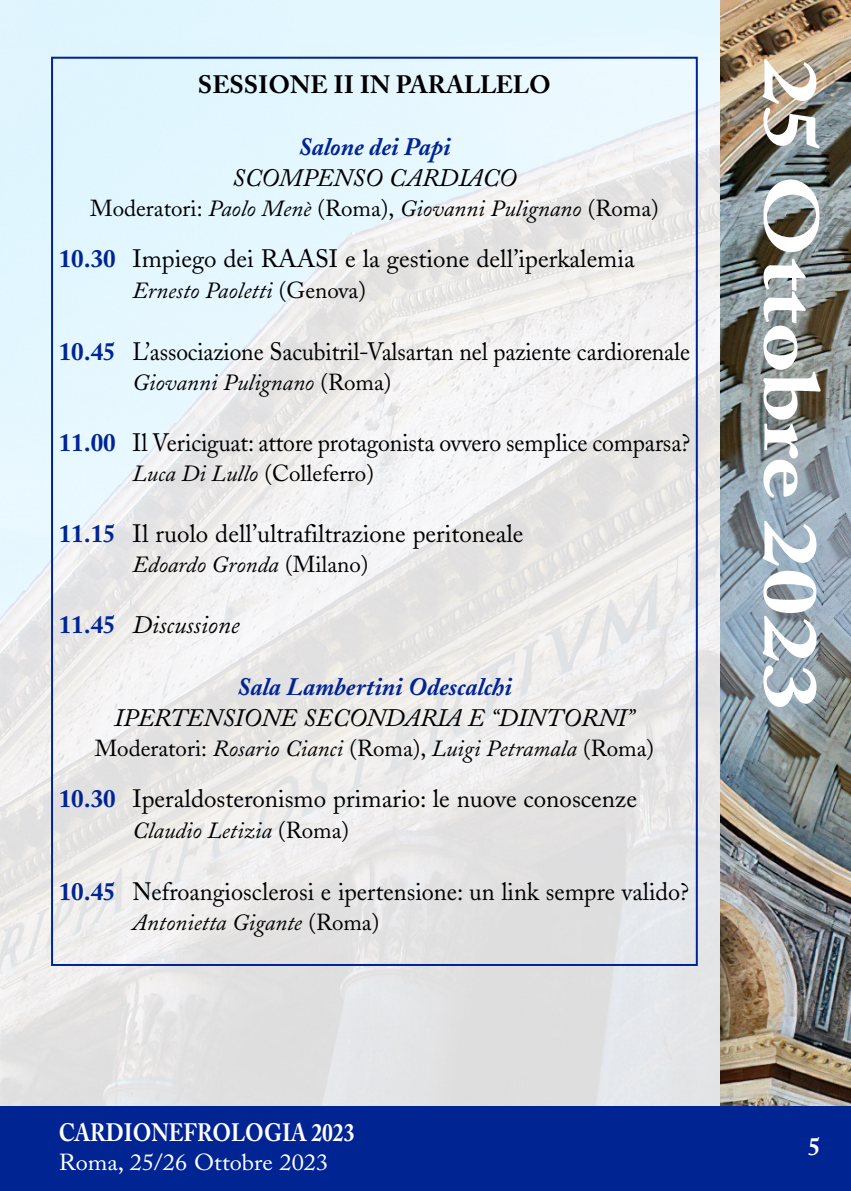
<style>
.page{position:relative;width:851px;height:1191px;background:#fff}
.page>*{position:absolute;margin:0;border:0;box-sizing:border-box;transform-origin:0 0}
.t1{font:700 76px "Adobe Caslon";color:#fff;scale:1.25 1}
.t2{font:25px "Adobe Caslon";color:#000}
.t3{font:italic 25px "Adobe Caslon";color:#000}
.t4{font:25px "Adobe Caslon";color:#000;scale:.94 1}
.t5{font:25px "Adobe Caslon";color:#000;scale:.95 1}
.t6{font:italic 700 25px "Adobe Caslon";color:#002492}
.t7{font:700 25px "Adobe Caslon";color:#000}
.t8{font:700 25px "Adobe Caslon";color:#fff;scale:.86 1}
.t9{font:700 25px "Adobe Caslon";color:#fff}
.t10{font:italic 23px "Adobe Caslon";color:#000}
.t11{font:23px "Adobe Caslon";color:#000}
.t12{font:23px "Adobe Caslon";color:#fff;scale:1.06 1}
.s1{font-style:normal}
.s2{font-weight:700;color:#002492}
.s3{font-style:italic}
.s4{font-weight:700;font-style:normal;color:#002492}
</style>
<div class="page">
<img style="left:0;top:0;width:720px;height:1106px">
<img style="left:720px;top:0;width:130px;height:1106px">
<div style="left:0;top:1106px;width:850px;height:85px;background:#002492"></div>
<p class="t7" style="left:198px;top:74px;width:354px">SESSIONE II IN PARALLELO</p>
<p class="t6" style="left:298px;top:138px;width:154px">Salone dei Papi</p>
<p class="t3" style="left:232px;top:169px;width:286px">SCOMPENSO CARDIACO</p>
<p class="t10" style="left:90px;top:200px;width:570px"><span class="s1">Moderatori:</span> Paolo Menè <span class="s1">(Roma),</span> Giovanni Pulignano <span class="s1">(Roma)</span></p>
<p class="t2" style="left:59px;top:249px;width:577px"><span class="s2">10.30</span> Impiego dei RAASI e la gestione dell’iperkalemia</p>
<p class="t10" style="left:132px;top:282px;width:235px">Ernesto Paoletti <span class="s1">(Genova)</span></p>
<p class="t4" style="left:59px;top:342px;width:673px"><span class="s2">10.45</span> L’associazione Sacubitril-Valsartan nel paziente cardiorenale</p>
<p class="t10" style="left:132px;top:374px;width:260px">Giovanni Pulignano <span class="s1">(Roma)</span></p>
<p class="t5" style="left:59px;top:433px;width:666px"><span class="s2">11.00</span> Il Vericiguat: attore protagonista ovvero semplice comparsa?</p>
<p class="t11" style="left:132px;top:464px;width:243px"><span class="s3">Luca Di Lullo</span> (Colleferro)</p>
<p class="t2" style="left:59px;top:524px;width:466px"><span class="s2">11.15</span> Il ruolo dell’ultrafiltrazione peritoneale</p>
<p class="t10" style="left:132px;top:556px;width:237px">Edoardo Gronda <span class="s1">(Milano)</span></p>
<p class="t3" style="left:59px;top:616px;width:182px"><span class="s4">11.45</span> Discussione</p>
<p class="t6" style="left:237px;top:678px;width:276px">Sala Lambertini Odescalchi</p>
<p class="t3" style="left:114px;top:709px;width:522px">IPERTENSIONE SECONDARIA E “DINTORNI”</p>
<p class="t10" style="left:95px;top:740px;width:561px"><span class="s1">Moderatori:</span> Rosario Cianci <span class="s1">(Roma),</span> Luigi Petramala <span class="s1">(Roma)</span></p>
<p class="t2" style="left:59px;top:789px;width:579px"><span class="s2">10.30</span> Iperaldosteronismo primario: le nuove conoscenze</p>
<p class="t10" style="left:132px;top:822px;width:218px">Claudio Letizia <span class="s1">(Roma)</span></p>
<p class="t2" style="left:59px;top:882px;width:631px"><span class="s2">10.45</span> Nefroangiosclerosi e ipertensione: un link sempre valido?</p>
<p class="t10" style="left:132px;top:914px;width:248px">Antonietta Gigante <span class="s1">(Roma)</span></p>
<h1 class="t1" style="left:820px;top:59px;width:523px;rotate:90deg">25 Ottobre 2023</h1>
<p class="t8" style="left:59px;top:1122px;width:345px">CARDIONEFROLOGIA 2023</p>
<p class="t12" style="left:59px;top:1153px;width:256px">Roma, 25/26 Ottobre 2023</p>
<p class="t9" style="left:808px;top:1136px;width:14px">5</p>
</div>
